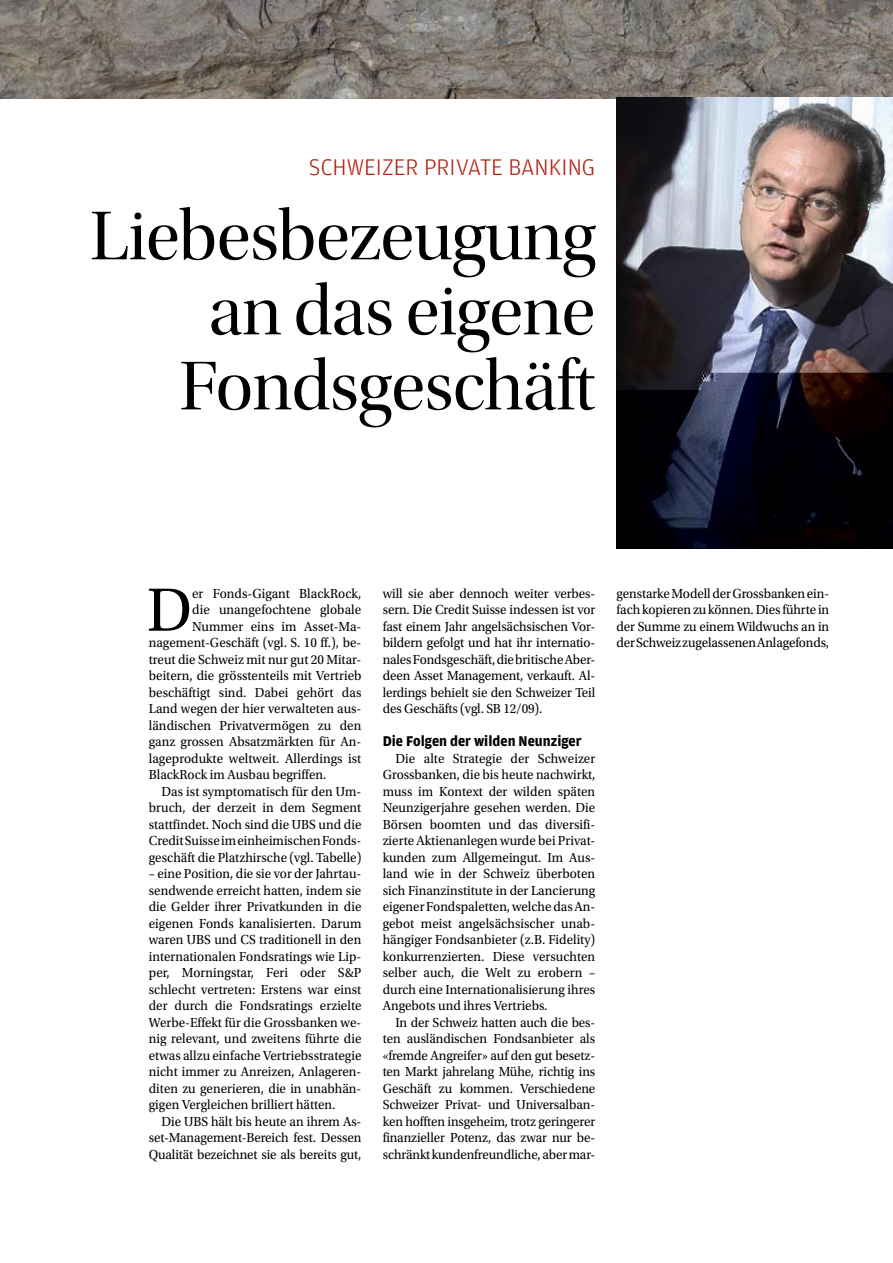
<style>
.page{position:relative;width:893px;height:1263px;background:#fff}
.page>*{position:absolute;margin:0;border:0;box-sizing:border-box;transform-origin:0 0}
.t1{font:72px/75px "Utopia Std Disp";letter-spacing:-.01em;color:#000;text-align:right}
.t2{font:64.35px "Utopia Std";color:#000;scale:.95 1}
.t3{font:300 24px "Amplitude";color:#b12315}
.t4{font:700 15px "Amplitude";color:#000;scale:.95 1}
.t5{font:13.8px/16.5px "Utopia Std";color:#000;text-align:justify;scale:.95 1}
</style>
<div class="page">
<img style="left:0;top:0;width:893px;height:98px">
<img style="left:617px;top:98px;width:276px;height:450px">
<h3 class="t3" style="left:309px;top:154px;width:288px">SCHWEIZER PRIVATE BANKING</h3>
<h1 class="t1" style="left:90px;top:200px;width:507px">Liebesbezeugung an das eigene<br>Fondsgeschäft</h1>
<h2 class="t2" style="left:147px;top:575px;width:49px">D</h2>
<p class="t5" style="left:192px;top:585px;width:180px">er Fonds-Gigant BlackRock,</p>
<p class="t5" style="left:192px;top:602px;width:180px">die unangefochtene globale</p>
<p class="t5" style="left:192px;top:618px;width:180px">Nummer eins im Asset-Ma-</p>
<p class="t5" style="left:149px;top:635px;width:225px">nagement-Geschäft (vgl. S. 10 ff.), be-</p>
<p class="t5" style="left:149px;top:651px;width:225px">treut die Schweiz mit nur gut 20 Mitar-</p>
<p class="t5" style="left:149px;top:668px;width:225px">beitern, die grösstenteils mit Vertrieb</p>
<p class="t5" style="left:149px;top:684px;width:225px">beschäftigt sind. Dabei gehört das</p>
<p class="t5" style="left:149px;top:701px;width:225px">Land wegen der hier verwalteten aus-</p>
<p class="t5" style="left:149px;top:717px;width:225px">ländischen Privatvermögen zu den</p>
<p class="t5" style="left:149px;top:734px;width:224px">ganz grossen Absatzmärkten für An-</p>
<p class="t5" style="left:149px;top:750px;width:225px">lageprodukte weltweit. Allerdings ist</p>
<p class="t5" style="left:149px;top:767px;width:189px">BlackRock im Ausbau begriffen.</p>
<p class="t5" style="left:162px;top:783px;width:212px">Das ist symptomatisch für den Um-</p>
<p class="t5" style="left:149px;top:800px;width:225px">bruch, der derzeit in dem Segment</p>
<p class="t5" style="left:149px;top:816px;width:225px">stattfindet. Noch sind die UBS und die</p>
<p class="t5" style="left:149px;top:833px;width:225px">Credit Suisse im einheimischen Fonds-</p>
<p class="t5" style="left:149px;top:849px;width:225px">geschäft die Platzhirsche (vgl. Tabelle)</p>
<p class="t5" style="left:149px;top:866px;width:225px">– eine Position, die sie vor der Jahrtau&shy;sendwende erreicht hatten, indem sie die Gelder ihrer Privatkunden in die eigenen Fonds kanalisierten. Darum waren UBS und CS traditionell in den internationalen Fondsratings wie Lip&shy;per, Morningstar, Feri oder S&amp;P schlecht vertreten: Erstens war einst der durch die Fondsratings erzielte Werbe-Effekt für die Grossbanken we&shy;nig relevant, und zweitens führte die etwas allzu einfache Vertriebsstrategie nicht immer zu Anreizen, Anlageren&shy;diten zu generieren, die in unabhän&shy;gigen Vergleichen brilliert hätten.</p>
<p class="t5" style="left:149px;top:1113px;width:225px;text-indent:13px">Die UBS hält bis heute an ihrem As&shy;set-Management-Bereich fest. Dessen Qualität bezeichnet sie als bereits gut,</p>
<p class="t5" style="left:383px;top:585px;width:225px">will sie aber dennoch weiter verbes&shy;sern. Die Credit Suisse indessen ist vor fast einem Jahr angelsächsischen Vor&shy;bildern gefolgt und hat ihr internatio&shy;nales Fondsgeschäft, die britische Aber&shy;deen Asset Management, ver-kauft. Al&shy;lerdings behielt sie den Schweizer Teil des Geschäfts (vgl. SB 12/09).</p>
<p class="t4" style="left:383px;top:733px;width:211px">Die Folgen der wilden Neunziger</p>
<p class="t5" style="left:383px;top:750px;width:225px;text-indent:13px">Die alte Strategie der Schweizer Grossbanken, die bis heute nachwirkt, muss im Kontext der wilden späten Neunzigerjahre gesehen werden. Die Börsen boomten und das diversifi&shy;zierte Aktienanlegen wurde bei Privat&shy;kunden zum Allgemeingut. Im Aus&shy;land wie in der Schweiz überboten sich Finanzinstitute in der Lancierung eigener Fondspaletten, welche das An&shy;gebot meist angelsächsischer unab&shy;hängiger Fondsanbieter (z.B. Fidelity) konkurrenzierten. Diese versuchten selber auch, die Welt zu erobern – durch eine Internationalisierung ihres Angebots und ihres Vertriebs.</p>
<p class="t5" style="left:383px;top:1014px;width:225px;text-indent:13px">In der Schweiz hatten auch die bes&shy;ten ausländischen Fondsanbieter als «fremde Angreifer» auf den gut besetz&shy;ten Markt jahrelang Mühe, richtig ins Geschäft zu kommen. Verschiedene Schweizer Privat- und Universalban&shy;ken hofften insgeheim, trotz geringerer finanzieller Potenz, das zwar nur be&shy;schränkt kundenfreundliche, aber mar-</p>
<p class="t5" style="left:617px;top:585px;width:225px">genstarke Modell der Grossbanken ein&shy;fach kopieren zu können. Dies führte in der Summe zu einem Wildwuchs an in der Schweiz zugelassenen Anlagefonds,</p>
</div>
